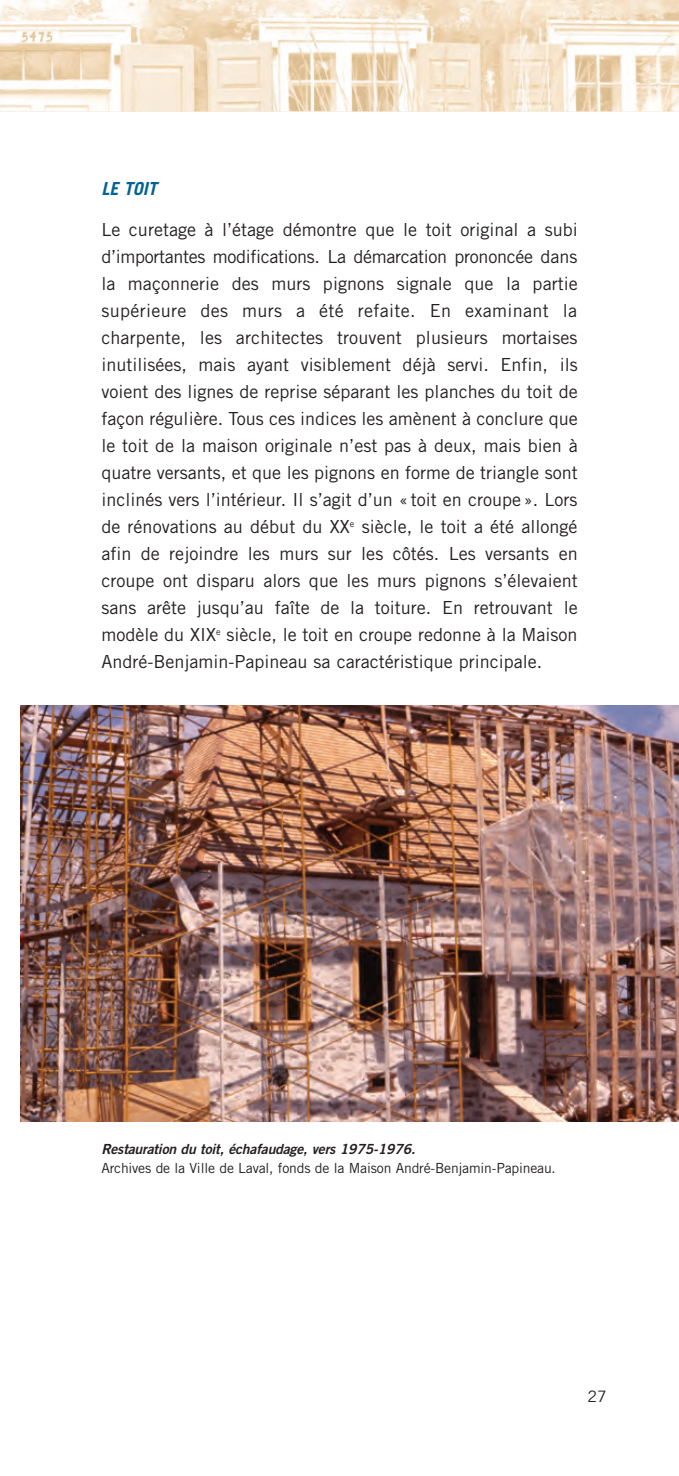
<style>
.page{position:relative;width:679px;height:1476px;background:#fff}
.page>*{position:absolute;margin:0;border:0;box-sizing:border-box;transform-origin:0 0}
.t1{font:18px/27px "Trade Gothic";color:#231f20;text-align:justify}
.t2{font:italic 700 18px "Trade Gothic";color:#006295}
.t3{font:15.75px "Trade Gothic";color:#231f20}
.t4{font:13.95px "Trade Gothic";letter-spacing:-.01em;color:#231f20}
.t5{font:italic 13.95px "Trade Gothic Bold Two";letter-spacing:-.01em;color:#231f20}
</style>
<div class="page">
<img style="left:20px;top:705px;width:658px;height:416px">
<img style="left:0;top:0;width:678px;height:111px">
<p class="t2" style="left:101px;top:182px;width:57px">LE TOIT</p>
<p class="t1" style="left:101px;top:218px;width:477px">Le curetage à l’étage démontre que le toit original a subi d’importantes modifications. La démarcation prononcée dans la maçonnerie des murs pignons signale que la partie supérieure des murs a été refaite. En examinant la charpente, les architectes trouvent plusieurs mortaises inutilisées, mais ayant visiblement déjà servi. Enfin, ils voient des lignes de reprise séparant les planches du toit de façon régulière. Tous ces indices les amènent à conclure que le toit de la maison originale n’est pas à deux, mais bien à quatre versants, et que les pignons en forme de triangle sont inclinés vers l’intérieur. Il s’agit d’un «toit en croupe». Lors de rénovations au début du XX<sup>e</sup> siècle, le toit a été allongé afin de rejoindre les murs sur les côtés. Les versants en croupe ont disparu alors que les murs pignons s’élevaient sans arête jusqu’au faîte de la toiture. En retrouvant le modèle du XIX<sup>e</sup> siècle, le toit en croupe redonne à la Maison André-Benjamin-Papineau sa caractéristique principale.</p>
<p class="t5" style="left:101px;top:1144px;width:315px">Restauration du toit, échafaudage, vers 1975-1976.</p>
<p class="t4" style="left:101px;top:1163px;width:456px">Archives de la Ville de Laval, fonds de la Maison André-Benjamin-Papineau.</p>
<p class="t3" style="left:587px;top:1390px;width:21px">27</p>
</div>
